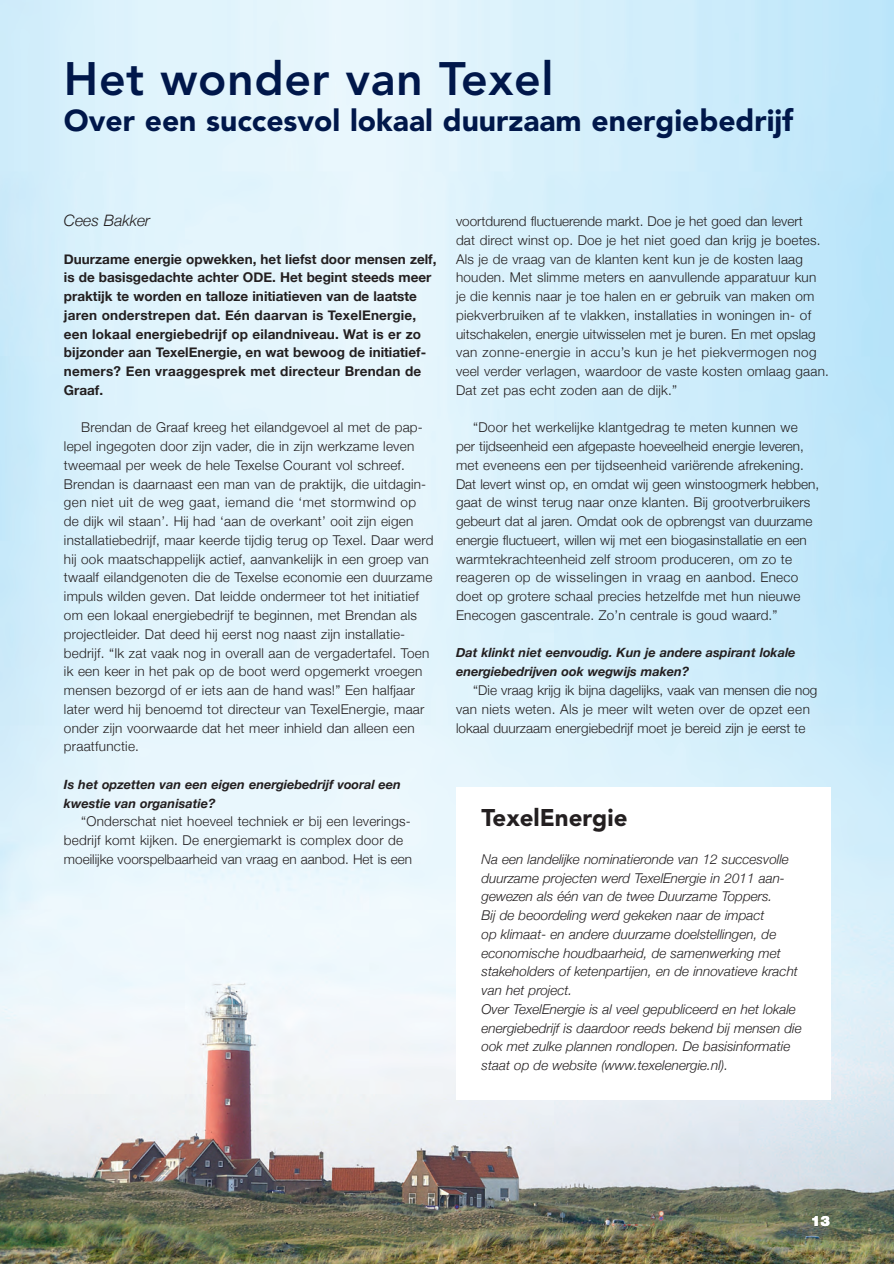
<style>
.page{position:relative;width:894px;height:1264px;background:#fff}
.page>*{position:absolute;margin:0;border:0;box-sizing:border-box;transform-origin:0 0}
.t1{font:800 46.5px "Avenir";letter-spacing:.01em;color:#00174a}
.t2{font:900 30px "Avenir";color:#00174a}
.t3{font:900 24px "Avenir";color:#231f20}
.t4{font:italic 300 15.75px "Helvetica Neue";color:#231f20}
.t5{font:900 14.25px "Helvetica Neue";color:#fff}
.t6{font:300 13.5px/18.8px "Helvetica Neue";letter-spacing:.015em;color:#231f20}
.t7{font:italic 300 13.5px/18.8px "Helvetica Neue";color:#231f20}
.t8{font:700 13.5px/18.8px "Helvetica Neue";color:#231f20}
.t9{font:italic 700 12.75px/18.8px "Helvetica Neue";color:#231f20}
</style>
<div class="page">
<img style="left:1px;top:0;width:892px;height:1263px">
<div style="left:456px;top:787px;width:373px;height:312px;background:#fff"></div>
<h1 class="t1" style="left:64px;top:60px;width:491px">Het wonder van Texel</h1>
<h2 class="t2" style="left:64px;top:108px;width:730px">Over een succesvol lokaal duurzaam energiebedrijf</h2>
<p class="t4" style="left:64px;top:211px;width:88px">Cees Bakker</p>
<p class="t8" style="left:64px;top:249px;width:374px">Duurzame energie opwekken, het liefst door mensen zelf, is de basisgedachte achter ODE. Het begint steeds meer praktijk te worden en talloze initiatieven van de laatste jaren onderstrepen dat. Eén daarvan is TexelEnergie, een lokaal energiebedrijf op eilandniveau. Wat is er zo bijzonder aan TexelEnergie, en wat bewoog de initiatief - nemers? Een vraaggesprek met directeur Brendan de Graaf.</p>
<p class="t6" style="left:64px;top:418px;width:371px;text-indent:17px">Brendan de Graaf kreeg het eilandgevoel al met de pap - lepel ingegoten door zijn vader, die in zijn werkzame leven tweemaal per week de hele Texelse Courant vol schreef.<br>Brendan is daarnaast een man van de praktijk, die uitdagin - gen niet uit de weg gaat, iemand die ‘met stormwind op de dijk wil staan’. Hij had ‘aan de overkant’ ooit zijn eigen installatie bedrijf, maar keerde tijdig terug op Texel. Daar werd hij ook maatschappelijk actief, aanvankelijk in een groep van twaalf eilandgenoten die de Texelse economie een duurzame impuls wilden geven. Dat leidde ondermeer tot het initiatief om een lokaal energiebedrijf te beginnen, met Brendan als project leider. Dat deed hij eerst nog naast zijn installatie - bedrijf. “Ik zat vaak nog in overall aan de vergadertafel. Toen ik een keer in het pak op de boot werd opgemerkt vroegen mensen bezorgd of er iets aan de hand was!” Een halfjaar later werd hij benoemd tot directeur van TexelEnergie, maar onder zijn voorwaarde dat het meer inhield dan alleen een praatfunctie.</p>
<p class="t9" style="left:64px;top:774px;width:338px">Is het opzetten van een eigen energiebedrijf vooral een kwestie van organisatie?</p>
<p class="t6" style="left:64px;top:811px;width:349px;text-indent:17px">“Onderschat niet hoeveel techniek er bij een leverings - bedrijf komt kijken. De energiemarkt is complex door de moeilijke voorspelbaarheid van vraag en aanbod. Het is een</p>
<p class="t6" style="left:456px;top:211px;width:374px">voortdurend fluctuerende markt. Doe je het goed dan levert<br>dat direct winst op. Doe je het niet goed dan krijg je boetes.<br>Als je de vraag van de klanten kent kun je de kosten laag houden. Met slimme meters en aanvullende apparatuur kun je die kennis naar je toe halen en er gebruik van maken om piekverbruiken af te vlakken, installaties in woningen in- of uitschakelen, energie uitwisselen met je buren. En met opslag van zonne-energie in accu’s kun je het piekvermogen nog veel verder verlagen, waardoor de vaste kosten omlaag gaan.<br>Dat zet pas echt zoden aan de dijk.”</p>
<p class="t6" style="left:456px;top:418px;width:364px;text-indent:17px">“Door het werkelijke klantgedrag te meten kunnen we per tijdseenheid een afgepaste hoeveelheid energie leveren, met eveneens een per tijdseenheid variërende afrekening.<br>Dat levert winst op, en omdat wij geen winstoogmerk heb ben, gaat de winst terug naar onze klanten. Bij groot verbrui kers gebeurt dat al jaren. Omdat ook de opbrengst van duur zame energie fluctueert, willen wij met een biogas installatie en een warmtekrachteenheid zelf stroom produce ren, om zo te reageren op de wisselingen in vraag en aan bod. Eneco doet op grotere schaal precies hetzelfde met hun nieuwe Enecogen gascentrale. Zo’n centrale is goud waard.”</p>
<p class="t9" style="left:456px;top:643px;width:341px">Dat klinkt niet eenvoudig. Kun je andere aspirant lokale energiebedrijven ook wegwijs maken?</p>
<p class="t6" style="left:456px;top:680px;width:363px;text-indent:17px">“Die vraag krijg ik bijna dagelijks, vaak van mensen die nog van niets weten. Als je meer wilt weten over de opzet een lokaal duurzaam energiebedrijf moet je bereid zijn je eerst te</p>
<h3 class="t3" style="left:481px;top:808px;width:147px">TexelEnergie</h3>
<p class="t7" style="left:481px;top:849px;width:321px">Na een landelijke nominatieronde van 12 succesvolle duurzame projecten werd TexelEnergie in 2011 aan - gewezen als één van de twee Duurzame Toppers.<br>Bij de beoordeling werd gekeken naar de impact<br>op klimaat- en andere duur zame doelstellingen, de economische houdbaarheid, de samenwerking met stakeholders of ketenpartijen, en de innovatieve kracht van het project.<br>Over TexelEnergie is al veel gepubliceerd en het lokale energiebedrijf is daardoor reeds bekend bij mensen die ook met zulke plannen rondlopen. De basisinformatie staat op de website (www.texelenergie.nl).</p>
<p class="t5" style="left:810px;top:1215px;width:21px">13</p>
</div>
